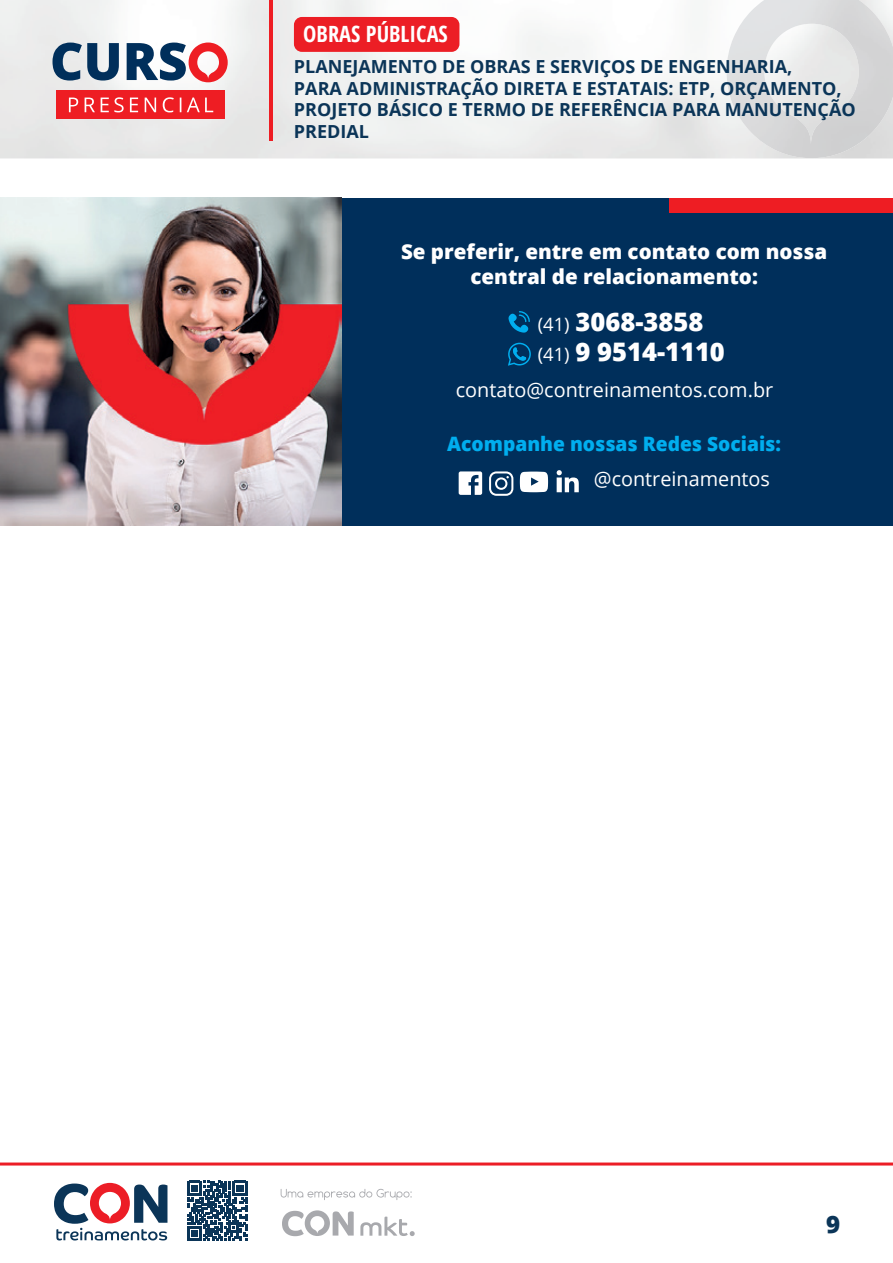
<style>
.page{position:relative;width:893px;height:1263px;background:#fff}
.page>*{position:absolute;margin:0;border:0;box-sizing:border-box;transform-origin:0 0}
.t1{font:800 25.5px/30.6px "Open Sans";color:#fff}
.t2{font:800 24px "Open Sans";color:#0b3558}
.t3{font:700 condensed 22.35px "Open Sans";color:#fff}
.t4{font:800 20.55px/24.6px "Open Sans";color:#fff;text-align:center}
.t5{font:19.8px "Open Sans";color:#fff}
.t6{font:800 19.8px "Open Sans";color:#00aeef}
.t7{font:700 18px/21.6px "Open Sans";color:#0b3558}
.s1{font-weight:400;font-size:18.45px}
</style>
<div class="page">
<img style="left:0;top:0;width:726px;height:158px">
<img style="left:726px;top:0;width:167px;height:158px">
<svg style="left:0;top:1162px;width:893px;height:79px"></svg>
<svg style="left:281px;top:1189px;width:131px;height:11px"></svg>
<svg style="left:360px;top:1216px;width:55px;height:20px"></svg>
<svg style="left:282px;top:1210px;width:72px;height:26px"></svg>
<svg style="left:54px;top:1183px;width:113px;height:57px"></svg>
<svg style="left:187px;top:1181px;width:60px;height:60px"></svg>
<hr style="left:269px;top:0;width:3px;height:140px;background:#ee1d23">
<svg style="left:52px;top:43px;width:176px;height:39px"></svg>
<div style="left:56px;top:90px;width:169px;height:28px;background:#ee1d23"></div>
<svg style="left:69px;top:97px;width:144px;height:15px"></svg>
<div style="left:294px;top:17px;width:165px;height:35px;background:#ec1e25;border-radius:8px"></div>
<div style="left:0;top:198px;width:893px;height:327px;background:#002f5b"></div>
<div style="left:669px;top:198px;width:224px;height:14px;background:#ee1d23"></div>
<img style="left:0;top:198px;width:341px;height:327px">
<svg style="left:508px;top:343px;width:23px;height:23px"></svg>
<svg style="left:459px;top:471px;width:23px;height:24px"></svg>
<svg style="left:489px;top:471px;width:24px;height:25px"></svg>
<svg style="left:520px;top:472px;width:28px;height:20px"></svg>
<svg style="left:557px;top:470px;width:22px;height:22px"></svg>
<svg style="left:508px;top:311px;width:22px;height:22px"></svg>
<p class="t3" style="left:303px;top:18px;width:146px">OBRAS PÚBLICAS</p>
<p class="t7" style="left:294px;top:55px;width:563px">PLANEJAMENTO DE OBRAS E SERVIÇOS DE ENGENHARIA,<br>PARA ADMINISTRAÇÃO DIRETA E ESTATAIS: ETP, ORÇAMENTO, PROJETO BÁSICO E TERMO DE REFERÊNCIA PARA MANUTENÇÃO PREDIAL</p>
<p class="t4" style="left:401px;top:238px;width:428px">Se preferir, entre em contato com nossa central de relacionamento:</p>
<h1 class="t1" style="left:538px;top:305px;width:189px"><span class="s1">(41)</span> 3068-3858 <span class="s1">(41)</span> 9 9514-1110</h1>
<p class="t5" style="left:456px;top:377px;width:319px">contato@contreinamentos.com.br</p>
<p class="t6" style="left:447px;top:429px;width:335px">Acompanhe nossas Redes Sociais:</p>
<p class="t5" style="left:594px;top:466px;width:178px">@contreinamentos</p>
<h2 class="t2" style="left:826px;top:1206px;width:16px">9</h2>
</div>
